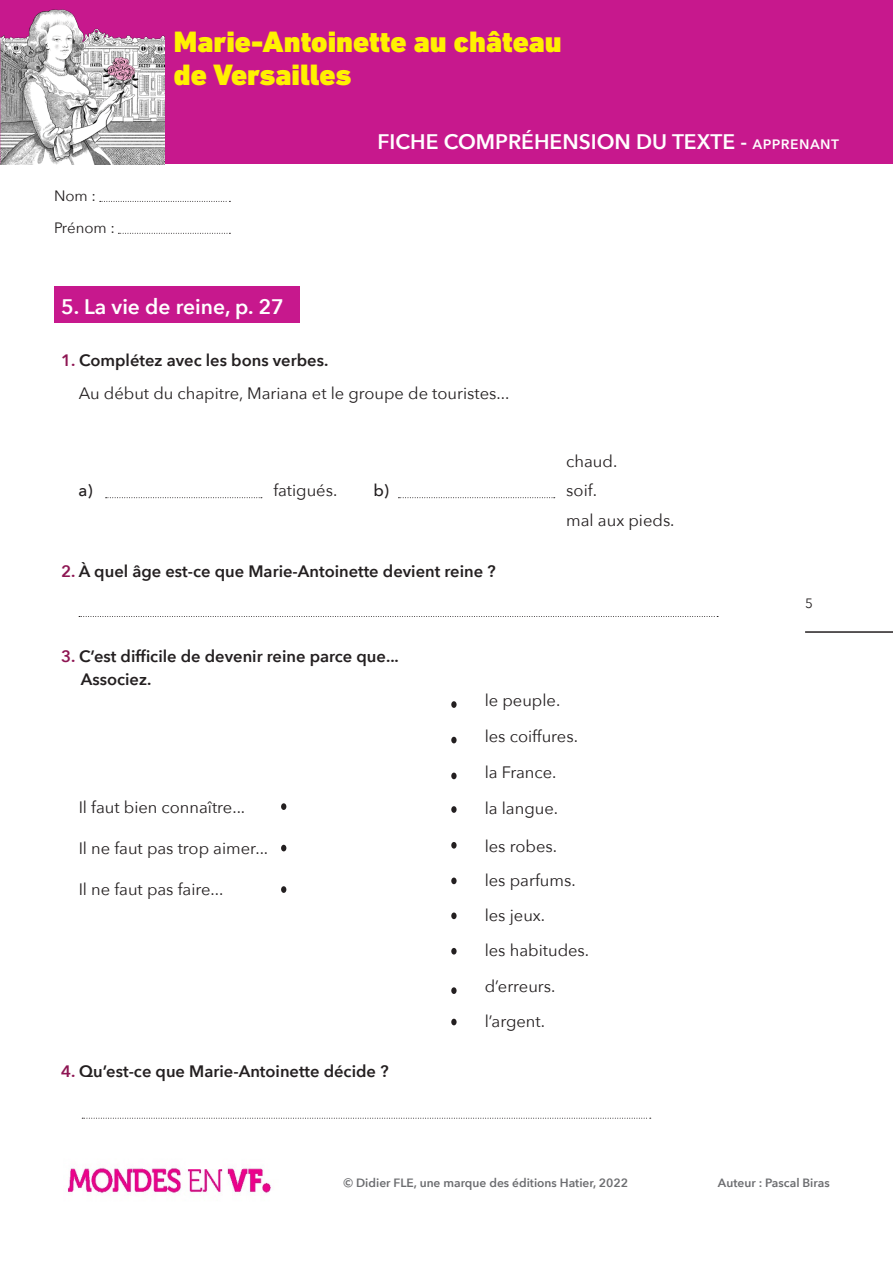
<style>
.page{position:relative;width:893px;height:1263px;background:#fff}
.page>*{position:absolute;margin:0;border:0;box-sizing:border-box;transform-origin:0 0}
.t1{font:900 30px/33px "DIN Next LT Pro";color:#fff101}
.t2{font:600 21px "Avenir Next";color:#fff}
.t3{font:16.5px "Avenir Next";color:#231f20}
.t4{font:600 16.5px "Avenir Next";color:#231f20}
.t5{font:500 16.5px "Avenir Next";color:#231f20}
.t6{font:15px "Avenir Next";color:#231f20}
.t7{font:13.5px "Avenir Next";color:#231f20}
.t8{font:600 12px "Avenir Next";color:#6c6d70}
.s1{font-weight:500;font-size:18px}
.s2{color:#8e1653}
</style>
<div class="page">
<img style="left:67px;top:1167px;width:204px;height:27px">
<hr style="left:805px;top:631px;width:88px;height:2px;background:#231f20">
<div style="left:0;top:1px;width:893px;height:163px;background:#c7188d"></div>
<svg style="left:100px;top:201px;width:130px;height:1px"></svg>
<svg style="left:118px;top:233px;width:112px;height:1px"></svg>
<div style="left:54px;top:287px;width:245px;height:36px;background:#c7188d"></div>
<img style="left:0;top:0;width:165px;height:164px">
<svg style="left:106px;top:497px;width:156px;height:1px"></svg>
<svg style="left:398px;top:497px;width:157px;height:1px"></svg>
<svg style="left:79px;top:616px;width:639px;height:1px"></svg>
<div style="left:451px;top:806px;width:6px;height:7px;background:#231f20;border-radius:50%"></div>
<svg style="left:451px;top:773px;width:6px;height:6px"></svg>
<div style="left:451px;top:842px;width:6px;height:7px;background:#231f20;border-radius:50%"></div>
<div style="left:451px;top:877px;width:6px;height:7px;background:#231f20;border-radius:50%"></div>
<div style="left:451px;top:912px;width:6px;height:7px;background:#231f20;border-radius:50%"></div>
<svg style="left:451px;top:948px;width:6px;height:6px"></svg>
<div style="left:451px;top:987px;width:6px;height:7px;background:#231f20;border-radius:50%"></div>
<svg style="left:451px;top:1019px;width:6px;height:6px"></svg>
<svg style="left:451px;top:737px;width:6px;height:6px"></svg>
<div style="left:451px;top:701px;width:6px;height:7px;background:#231f20;border-radius:50%"></div>
<svg style="left:281px;top:803px;width:5px;height:7px"></svg>
<svg style="left:281px;top:845px;width:5px;height:6px"></svg>
<svg style="left:281px;top:886px;width:5px;height:7px"></svg>
<svg style="left:82px;top:1118px;width:569px;height:1px"></svg>
<p class="t1" style="left:174px;top:25px;width:389px">Marie-Antoinette au château de Versailles</p>
<p class="t6" style="left:54px;top:183px;width:44px">Nom :</p>
<p class="t6" style="left:54px;top:215px;width:63px">Prénom :</p>
<p class="t2" style="left:378px;top:124px;width:463px">FICHE COMPRÉHENSION DU TEXTE - <span class="s1">apprenant</span></p>
<p class="t2" style="left:61px;top:289px;width:224px">5. La vie de reine, p. 27</p>
<p class="t4" style="left:61px;top:346px;width:269px"><span class="s2">1.</span> Complétez avec les bons verbes.</p>
<p class="t3" style="left:79px;top:380px;width:432px">Au début du chapitre, Mariana et le groupe de touristes...</p>
<p class="t3" style="left:273px;top:477px;width:65px">fatigués.</p>
<p class="t5" style="left:79px;top:476px;width:16px">a)</p>
<p class="t5" style="left:373px;top:476px;width:17px">b)</p>
<p class="t4" style="left:61px;top:557px;width:436px"><span class="s2">2.</span> À quel âge est-ce que Marie-Antoinette devient reine ?</p>
<p class="t4" style="left:61px;top:642px;width:339px"><span class="s2">3.</span> C’est difficile de devenir reine parce que...</p>
<p class="t4" style="left:81px;top:665px;width:72px">Associez.</p>
<p class="t3" style="left:566px;top:447px;width:53px">chaud.</p>
<p class="t3" style="left:566px;top:477px;width:32px">soif.</p>
<p class="t3" style="left:566px;top:506px;width:110px">mal aux pieds.</p>
<p class="t3" style="left:485px;top:687px;width:77px">le peuple.</p>
<p class="t3" style="left:79px;top:793px;width:168px">Il faut bien connaître...</p>
<p class="t3" style="left:79px;top:834px;width:191px">Il ne faut pas trop aimer...</p>
<p class="t3" style="left:79px;top:876px;width:146px">Il ne faut pas faire...</p>
<p class="t4" style="left:61px;top:1057px;width:329px"><span class="s2">4.</span> Qu’est-ce que Marie-Antoinette décide ?</p>
<p class="t3" style="left:485px;top:722px;width:95px">les coiffures.</p>
<p class="t3" style="left:485px;top:758px;width:73px">la France.</p>
<p class="t3" style="left:485px;top:794px;width:75px">la langue.</p>
<p class="t3" style="left:485px;top:832px;width:74px">les robes.</p>
<p class="t3" style="left:485px;top:866px;width:92px">les parfums.</p>
<p class="t3" style="left:485px;top:901px;width:62px">les jeux.</p>
<p class="t3" style="left:485px;top:937px;width:106px">les habitudes.</p>
<p class="t3" style="left:485px;top:972px;width:72px">d’erreurs.</p>
<p class="t3" style="left:485px;top:1007px;width:62px">l’argent.</p>
<p class="t7" style="left:805px;top:592px;width:9px">5</p>
<p class="t8" style="left:343px;top:1173px;width:286px">© Didier FLE, une marque des éditions Hatier, 2022</p>
<p class="t8" style="left:718px;top:1173px;width:113px">Auteur : Pascal Biras</p>
</div>
